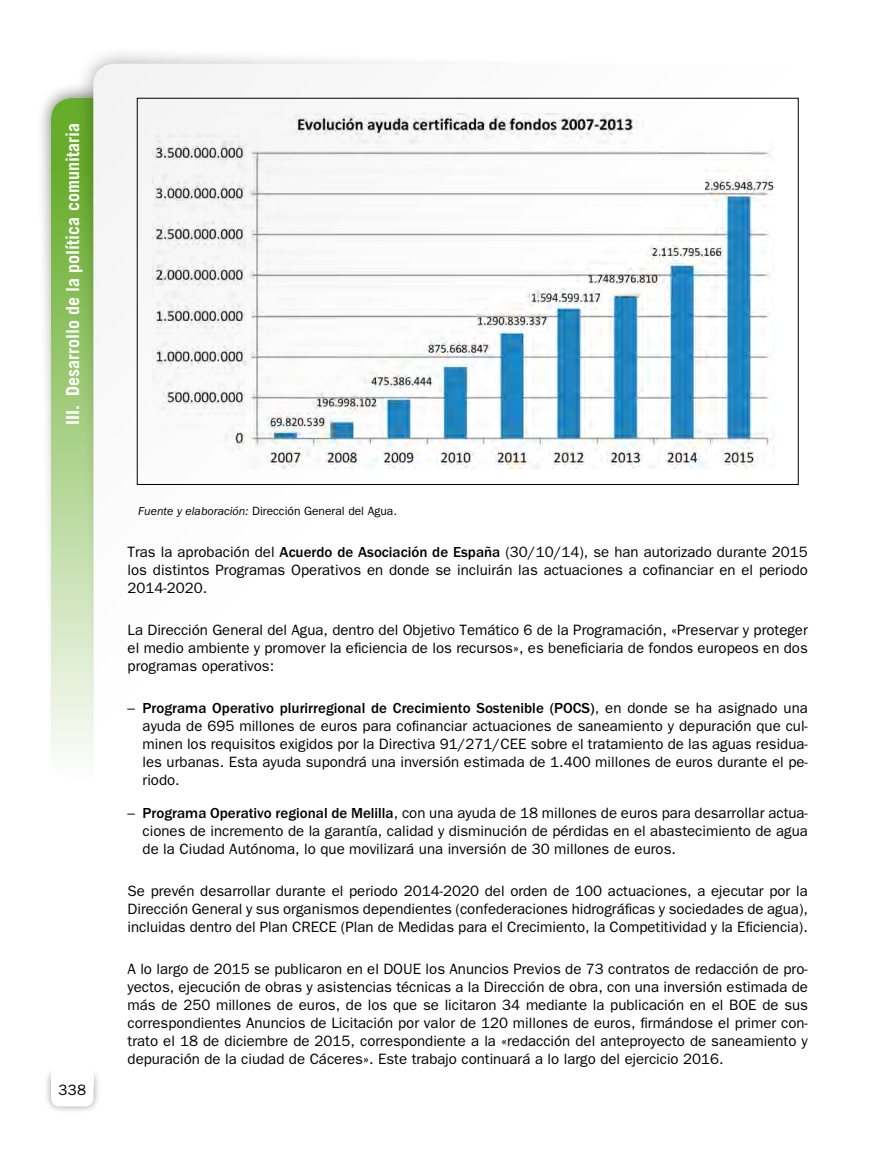
<style>
.page{position:relative;width:893px;height:1149px;background:#fff}
.page>*{position:absolute;margin:0;border:0;box-sizing:border-box;transform-origin:0 0}
.t1{font:700 18px "Trade Gothic";color:#fff}
.Texto_general{font:15px/18px "Franklin Gothic";color:#000;text-align:justify}
.Fuente_Grafico{font:12px "Franklin Gothic";color:#000}
.s1{font-style:italic}
.s2{font-weight:500}
</style>
<div class="page">
<div style="left:36px;top:82px;width:116px;height:691px;background:#000;opacity:.6"></div>
<div style="left:51px;top:98px;width:85px;height:680px;background:linear-gradient(to bottom,#59a517,#fbfdfa);border-radius:21px"></div>
<div style="left:74px;top:45px;width:669px;height:923px;background:#000;opacity:.4"></div>
<div style="left:94px;top:64px;width:714px;height:969px;background:#fff;border-radius:21px"></div>
<div style="left:43px;top:1064px;width:58px;height:49px;background:#000;opacity:.4"></div>
<div style="left:51px;top:1071px;width:43px;height:35px;background:#fff;border-radius:9px"></div>
<div style="left:51px;top:1063px;width:43px;height:21px;background:#fff"></div>
<img style="left:152px;top:114px;width:623px;height:354px">
<p class="t1" style="left:62px;top:424px;width:303px;rotate:-90deg">III. Desarrollo de la política comunitaria</p>
<p class="Texto_general" style="left:59px;top:1080px;width:29px">338</p>
<p class="Fuente_Grafico" style="left:138px;top:503px;width:260px"><span class="s1">Fuente y elaboración:</span> Dirección General del Agua.</p>
<p class="Texto_general" style="left:128px;top:542px;width:682px">Tras la aprobación del <span class="s2">Acuerdo de Asociación de España</span> (30/10/14), se han autorizado durante 2015 los distintos Programas Operativos en donde se incluirán las actuaciones a cofinanciar en el periodo 2014-2020.</p>
<p class="Texto_general" style="left:128px;top:620px;width:682px">La Dirección General del Agua, dentro del Objetivo Temático 6 de la Programación, «Preservar y proteger el medio ambiente y promover la eficiencia de los recursos», es beneficiaria de fondos europeos en dos programas operativos:</p>
<p class="Texto_general" style="left:143px;top:698px;width:667px;text-indent:-15px">– <span class="s2">Programa Operativo plurirregional de Crecimiento Sostenible (POCS)</span>, en donde se ha asignado una ayuda de 695 millones de euros para cofinanciar actuaciones de saneamiento y depuración que cul&shy;minen los requisitos exigidos por la Directiva 91/271/CEE sobre el tratamiento de las aguas residua&shy;les urbanas. Esta ayuda supondrá una inversión estimada de 1.400 millones de euros durante el pe&shy;riodo.</p>
<p class="Texto_general" style="left:143px;top:803px;width:667px;text-indent:-15px">– <span class="s2">Programa Operativo regional de Melilla</span>, con una ayuda de 18 millones de euros para desarrollar actua&shy;ciones de incremento de la garantía, calidad y disminución de pérdidas en el abastecimiento de agua de la Ciudad Autónoma, lo que movilizará una inversión de 30 millones de euros.</p>
<p class="Texto_general" style="left:128px;top:881px;width:682px">Se prevén desarrollar durante el periodo 2014-2020 del orden de 100 actuaciones, a ejecutar por la Dirección General y sus organismos dependientes (confederaciones hidrográficas y sociedades de agua), incluidas dentro del Plan CRECE (Plan de Medidas para el Crecimiento, la Competitividad y la Eficiencia).</p>
<p class="Texto_general" style="left:128px;top:959px;width:682px">A lo largo de 2015 se publicaron en el DOUE los Anuncios Previos de 73 contratos de redacción de pro&shy;yectos, ejecución de obras y asistencias técnicas a la Dirección de obra, con una inversión estimada de más de 250 millones de euros, de los que se licitaron 34 mediante la publicación en el BOE de sus correspondientes Anuncios de Licitación por valor de 120 millones de euros, firmándose el primer con&shy;trato el 18 de diciembre de 2015, correspondiente a la «redacción del anteproyecto de saneamiento y depuración de la ciudad de Cáceres». Este trabajo continuará a lo largo del ejercicio 2016.</p>
</div>
